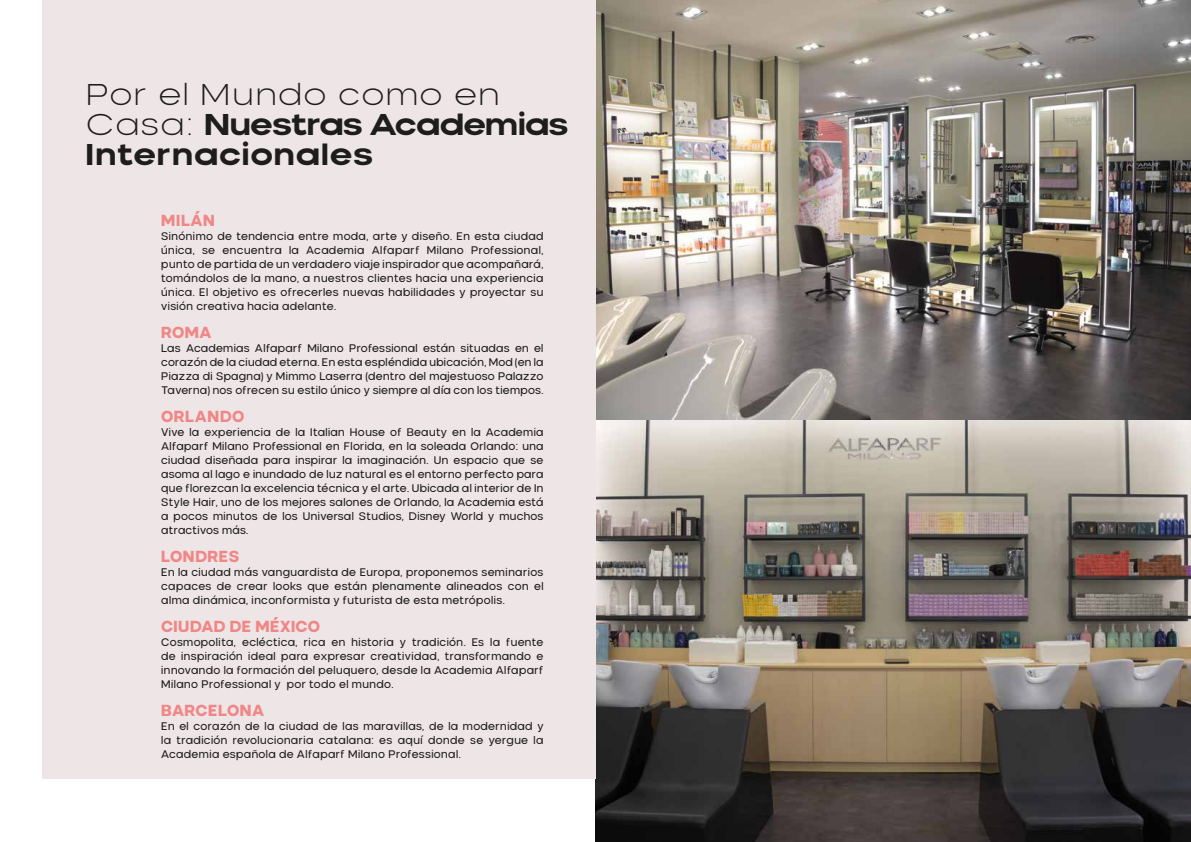
<style>
.page{position:relative;width:1191px;height:842px;background:#fff}
.page>*{position:absolute;margin:0;border:0;box-sizing:border-box;transform-origin:0 0}
.t1{font:800 expanded 30px/30px "Nominee";letter-spacing:-.05em;color:#1d1d1b}
.t2{font:800 16px "Nominee";letter-spacing:-.015em;color:#f08787}
.t3{font:500 11px/14px "Nominee";letter-spacing:-.03em;color:#1d1d1b;text-align:justify}
.s1{font-weight:200}
</style>
<div class="page">
<img style="left:595px;top:0;width:596px;height:842px">
<div style="left:42px;top:0;width:553px;height:778px;background:#eee5e6"></div>
<h1 class="t1" style="left:85px;top:79px;width:486px"><span class="s1">Por el Mundo como en<br>Casa:</span> Nuestras Academias<br>Internacionales</h1>
<h2 class="t2" style="left:161px;top:210px;width:56px">MILÁN</h2>
<p class="t3" style="left:161px;top:229px;width:384px">Sinónimo de tendencia entre moda, arte y diseño. En esta ciudad única, se encuentra la Academia Alfaparf Milano Professional, punto de partida de un verdadero viaje inspirador que acompañará, tomándolos de la mano, a nuestros clientes hacia una experiencia única. El objetivo es ofrecerles nuevas habilidades y proyectar su visión creativa hacia adelante.</p>
<h2 class="t2" style="left:161px;top:322px;width:53px">ROMA</h2>
<p class="t3" style="left:161px;top:341px;width:384px">Las Academias Alfaparf Milano Professional están situadas en el corazón de la ciudad eterna. En esta espléndida ubicación, Mod (en la Piazza di Spagna) y Mimmo Laserra (dentro del majestuoso Palazzo Taverna) nos ofrecen su estilo único y siempre al día con los tiempos.</p>
<h2 class="t2" style="left:161px;top:406px;width:86px">ORLANDO</h2>
<p class="t3" style="left:161px;top:425px;width:384px">Vive la experiencia de la Italian House of Beauty en la Academia Alfaparf Milano Professional en Florida, en la soleada Orlando: una ciudad diseñada para inspirar la imaginación. Un espacio que se asoma al lago e inundado de luz natural es el entorno perfecto para que florezcan la excelencia técnica y el arte. Ubicada al interior de In Style Hair, uno de los mejores salones de Orlando, la Academia está a pocos minutos de los Universal Studios, Disney World y muchos atractivos más.</p>
<h2 class="t2" style="left:161px;top:546px;width:80px">LONDRES</h2>
<p class="t3" style="left:161px;top:565px;width:384px">En la ciudad más vanguardista de Europa, proponemos seminarios capaces de crear looks que están plenamente alineados con el alma dinámica, inconformista y futurista de esta metrópolis.</p>
<h2 class="t2" style="left:161px;top:616px;width:161px">CIUDAD DE MÉXICO</h2>
<p class="t3" style="left:161px;top:635px;width:384px">Cosmopolita, ecléctica, rica en historia y tradición. Es la fuente de inspiración ideal para expresar creatividad, transformando e innovando la formación del peluquero, desde la Academia Alfaparf Milano Professional y por todo el mundo.</p>
<h2 class="t2" style="left:161px;top:700px;width:105px">BARCELONA</h2>
<p class="t3" style="left:161px;top:719px;width:384px">En el corazón de la ciudad de las maravillas, de la modernidad y la tradición revolucionaria catalana: es aquí donde se yergue la Academia española de Alfaparf Milano Professional.</p>
</div>
